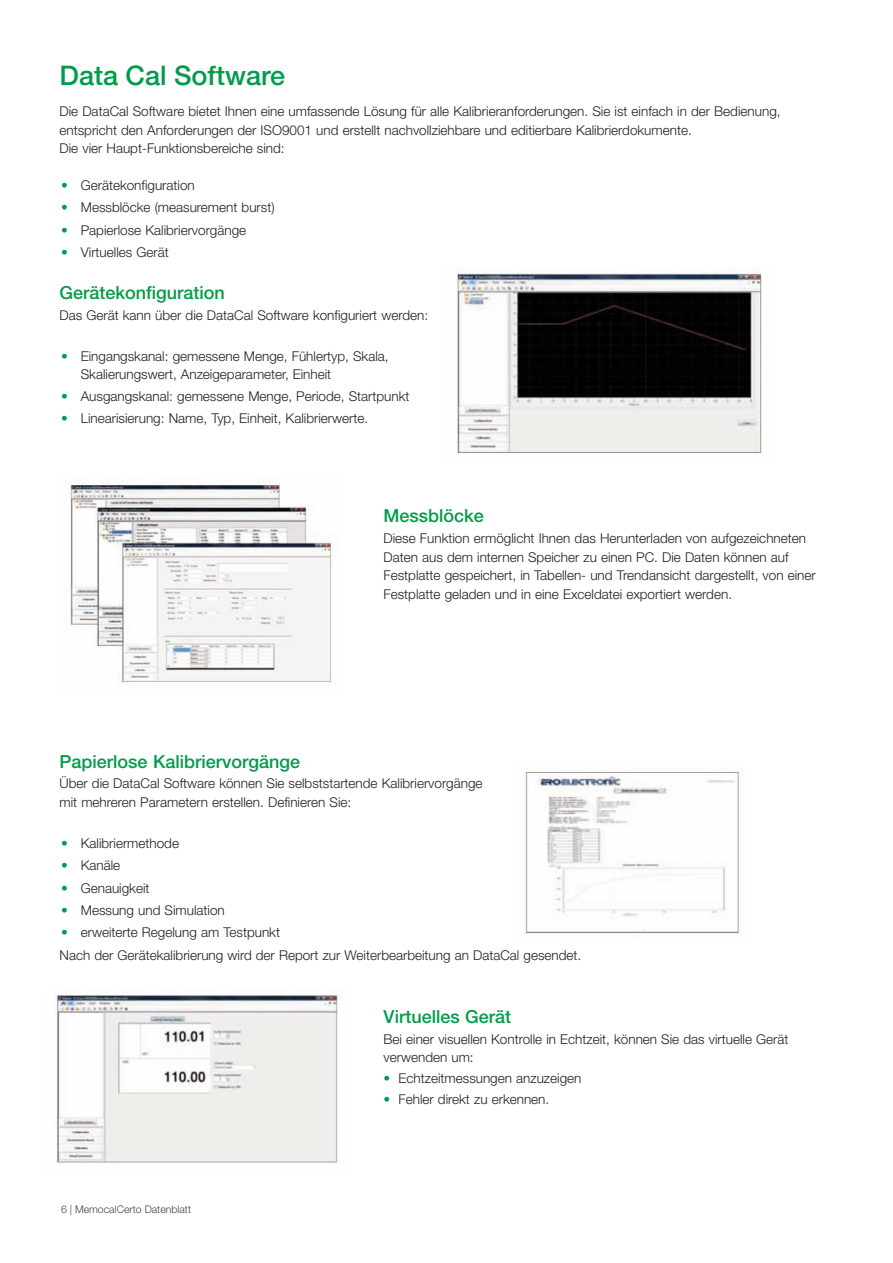
<style>
.page{position:relative;width:893px;height:1263px;background:#fff}
.page>*{position:absolute;margin:0;border:0;box-sizing:border-box;transform-origin:0 0}
.t1{font:500 27px "Helvetica Neue";color:#009c4a}
.t2{font:500 18px "Helvetica Neue";color:#009c4a}
.t3{font:300 13.5px/18.8px "Helvetica Neue LT Std";color:#231f20}
.t4{font:300 10.5px "Helvetica Neue LT Std";color:#3e444f}
.s1{color:#009c4a}
</style>
<div class="page">
<img style="left:456px;top:269px;width:306px;height:185px">
<img style="left:69px;top:482px;width:264px;height:201px">
<img style="left:524px;top:771px;width:216px;height:163px">
<img style="left:55px;top:995px;width:283px;height:168px">
<h1 class="t1" style="left:60px;top:54px;width:227px">Data Cal Software</h1>
<p class="t3" style="left:60px;top:103px;width:722px">Die DataCal Software bietet Ihnen eine umfassende Lösung für alle Kalibrieranforderungen. Sie ist einfach in der Bedienung, entspricht den Anforderungen der ISO9001 und erstellt nachvollziehbare und editierbare Kalibrierdokumente.<br>Die vier Haupt-Funktionsbereiche sind:</p>
<p class="t3" style="left:61px;top:177px;width:135px"><span class="s1">•</span> Gerätekonfiguration</p>
<p class="t3" style="left:61px;top:200px;width:215px"><span class="s1">•</span> Messblöcke (measurement burst)</p>
<p class="t3" style="left:61px;top:222px;width:187px"><span class="s1">•</span> Papierlose Kalibriervorgänge</p>
<p class="t3" style="left:61px;top:244px;width:109px"><span class="s1">•</span> Virtuelles Gerät</p>
<h2 class="t2" style="left:60px;top:279px;width:167px">Gerätekonfiguration</h2>
<p class="t3" style="left:60px;top:307px;width:370px">Das Gerät kann über die DataCal Software konfiguriert werden:</p>
<p class="t3" style="left:81px;top:348px;width:309px;line-height:18px;text-indent:-20px"><span class="s1">•</span> Eingangskanal: gemessene Menge, Fühlertyp, Skala,<br>Skalierungswert, Anzeigeparameter, Einheit</p>
<p class="t3" style="left:61px;top:388px;width:350px"><span class="s1">•</span> Ausgangskanal: gemessene Menge, Periode, Startpunkt</p>
<p class="t3" style="left:61px;top:410px;width:309px"><span class="s1">•</span> Linearisierung: Name, Typ, Einheit, Kalibrierwerte.</p>
<h2 class="t2" style="left:384px;top:501px;width:102px">Messblöcke</h2>
<p class="t3" style="left:384px;top:530px;width:434px">Diese Funktion ermöglicht Ihnen das Herunterladen von aufgezeichneten Daten aus dem internen Speicher zu einen PC. Die Daten können auf Festplatte gespeichert, in Tabellen- und Trendansicht dargestellt, von einer Festplatte geladen und in eine Exceldatei exportiert werden.</p>
<h2 class="t2" style="left:60px;top:747px;width:242px">Papierlose Kalibriervorgänge</h2>
<p class="t3" style="left:60px;top:775px;width:425px">Über die DataCal Software können Sie selbststartende Kalibriervorgänge mit mehreren Parametern erstellen. Definieren Sie:</p>
<p class="t3" style="left:61px;top:835px;width:120px"><span class="s1">•</span> Kalibriermethode</p>
<p class="t3" style="left:61px;top:857px;width:61px"><span class="s1">•</span> Kanäle</p>
<p class="t3" style="left:61px;top:880px;width:90px"><span class="s1">•</span> Genauigkeit</p>
<p class="t3" style="left:61px;top:902px;width:165px"><span class="s1">•</span> Messung und Simulation</p>
<p class="t3" style="left:60px;top:922px;width:523px;line-height:23px"><span class="s1">•</span> erweiterte Regelung am Testpunkt<br>Nach der Gerätekalibrierung wird der Report zur Weiterbearbeitung an DataCal gesendet.</p>
<p class="t4" style="left:61px;top:1205px;width:132px">6 | MemocalCerto Datenblatt</p>
<h2 class="t2" style="left:384px;top:1002px;width:129px">Virtuelles Gerät</h2>
<p class="t3" style="left:384px;top:1031px;width:406px">Bei einer visuellen Kontrolle in Echtzeit, können Sie das virtuelle Gerät verwenden um:</p>
<p class="t3" style="left:384px;top:1070px;width:199px"><span class="s1">•</span> Echtzeitmessungen anzuzeigen</p>
<p class="t3" style="left:384px;top:1091px;width:167px"><span class="s1">•</span> Fehler direkt zu erkennen.</p>
</div>
